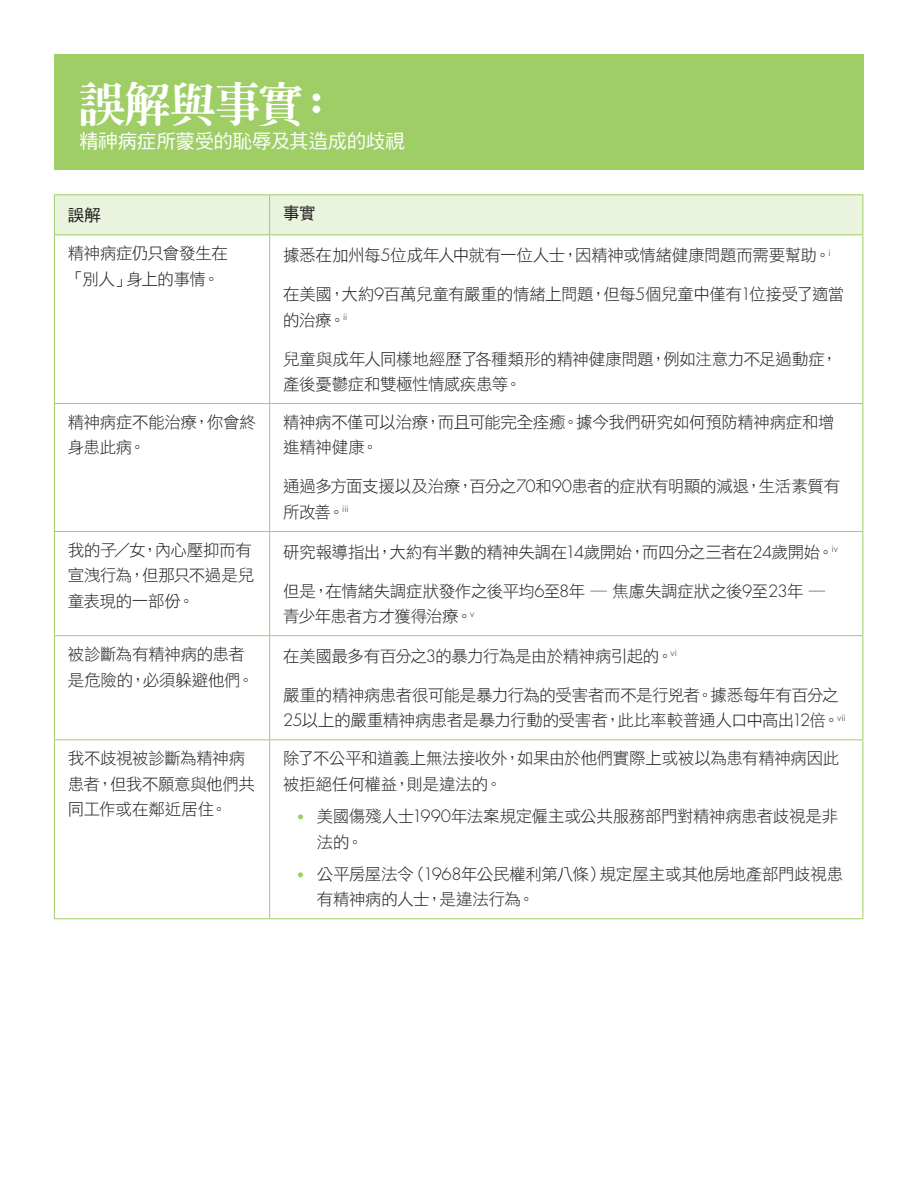
<style>
.page{position:relative;width:918px;height:1188px;background:#fff}
.page>*{position:absolute;margin:0;border:0;box-sizing:border-box;transform-origin:0 0}
.t1{font:800 46.5px "Han Wang Ming";letter-spacing:-.035em;color:#fff}
.t2{font:19.5px "DF Hei Std W5";letter-spacing:-.02em;color:#fff}
.copy_1{font:16.5px/25.5px "DF Hei Std W3";letter-spacing:-.025em;color:#231f20}
.bullet{font:16.5px/25.5px "DF Hei Std W3";letter-spacing:-.02em;color:#231f20}
.table_sub{font:16.5px "DF Hei Std W5";color:#231f20}
.s1{font-family:"Futura";font-weight:300}
.s2{font-family:"Futura";font-weight:300;font-size:13.5px;color:#9fce66}
</style>
<div class="page">
<div style="left:54px;top:54px;width:810px;height:116px;background:#9fce66"></div>
<div style="left:55px;top:195px;width:807px;height:39px;background:#e9f3dd"></div>
<hr style="left:54px;top:194px;width:216px;height:1px;background:#9fce66">
<hr style="left:54px;top:195px;width:1px;height:39px;background:#9fce66">
<hr style="left:270px;top:194px;width:593px;height:1px;background:#9fce66">
<hr style="left:269px;top:195px;width:1px;height:39px;background:#9fce66">
<hr style="left:862px;top:195px;width:1px;height:39px;background:#9fce66">
<hr style="left:54px;top:234px;width:216px;height:1px;background:#9fce66">
<hr style="left:54px;top:235px;width:1px;height:168px;background:#9fce66">
<hr style="left:270px;top:234px;width:593px;height:1px;background:#9fce66">
<hr style="left:269px;top:235px;width:1px;height:168px;background:#9fce66">
<hr style="left:862px;top:235px;width:1px;height:168px;background:#9fce66">
<hr style="left:54px;top:403px;width:216px;height:1px;background:#9fce66">
<hr style="left:54px;top:404px;width:1px;height:127px;background:#9fce66">
<hr style="left:270px;top:403px;width:593px;height:1px;background:#9fce66">
<hr style="left:269px;top:404px;width:1px;height:127px;background:#9fce66">
<hr style="left:862px;top:404px;width:1px;height:127px;background:#9fce66">
<hr style="left:54px;top:531px;width:216px;height:1px;background:#9fce66">
<hr style="left:54px;top:532px;width:1px;height:103px;background:#9fce66">
<hr style="left:270px;top:531px;width:593px;height:1px;background:#9fce66">
<hr style="left:269px;top:532px;width:1px;height:103px;background:#9fce66">
<hr style="left:862px;top:532px;width:1px;height:103px;background:#9fce66">
<hr style="left:54px;top:635px;width:216px;height:1px;background:#9fce66">
<hr style="left:54px;top:636px;width:1px;height:103px;background:#9fce66">
<hr style="left:270px;top:635px;width:593px;height:1px;background:#9fce66">
<hr style="left:269px;top:636px;width:1px;height:103px;background:#9fce66">
<hr style="left:862px;top:636px;width:1px;height:103px;background:#9fce66">
<hr style="left:54px;top:739px;width:216px;height:1px;background:#9fce66">
<hr style="left:54px;top:740px;width:1px;height:178px;background:#9fce66">
<hr style="left:270px;top:739px;width:593px;height:1px;background:#9fce66">
<hr style="left:269px;top:740px;width:1px;height:178px;background:#9fce66">
<hr style="left:862px;top:740px;width:1px;height:178px;background:#9fce66">
<hr style="left:54px;top:918px;width:216px;height:1px;background:#9fce66">
<hr style="left:270px;top:918px;width:593px;height:1px;background:#9fce66">
<p class="t1" style="left:79px;top:80px;width:262px">誤解與事實：</p>
<p class="t2" style="left:79px;top:131px;width:327px">精神病症所蒙受的恥辱及其造成的歧視</p>
<p class="table_sub" style="left:68px;top:206px;width:35px">誤解</p>
<p class="table_sub" style="left:283px;top:204px;width:34px">事實</p>
<p class="copy_1" style="left:68px;top:240px;width:162px">精神病症仍只會發生在「別人」身上的事情。</p>
<p class="copy_1" style="left:283px;top:242px;width:549px">據悉在加州每<span class="s1">5</span>位成年人中就有一位人士，因精神或情緒健康問題而需要幫助。<sup>i</sup></p>
<p class="copy_1" style="left:283px;top:281px;width:563px">在美國，大約<span class="s1">9</span>百萬兒童有嚴重的情緒上問題，但每<span class="s1">5</span>個兒童中僅有<span class="s1">1</span>位接受了適當的治療。<sup>ii</sup></p>
<p class="copy_1" style="left:283px;top:346px;width:556px">兒童與成年人同樣地經歷了各種類形的精神健康問題，例如注意力不足過動症，產後憂鬱症和雙極性情感疾患等。</p>
<p class="copy_1" style="left:68px;top:409px;width:190px">精神病症不能治療，你會終身患此病。</p>
<p class="copy_1" style="left:283px;top:409px;width:553px">精神病不僅可以治療，而且可能完全痊癒。據今我們研究如何預防精神病症和增進精神健康。</p>
<p class="copy_1" style="left:283px;top:474px;width:559px">通過多方面支援以及治療，百分之<span class="s1">70</span>和<span class="s1">90</span>患者的症狀有明顯的減退，生活素質有所改善。<sup>iii</sup></p>
<p class="copy_1" style="left:68px;top:537px;width:188px">我的子／女，內心壓抑而有宣洩行為，但那只不過是兒童表現的一部份。</p>
<p class="copy_1" style="left:283px;top:539px;width:556px">研究報導指出，大約有半數的精神失調在<span class="s1">14</span>歲開始，而四分之三者在<span class="s1">24</span>歲開始。<sup>iv</sup></p>
<p class="copy_1" style="left:283px;top:578px;width:544px">但是，在情緒失調症狀發作之後平均<span class="s1">6</span>至<span class="s1">8</span>年 ─ 焦慮失調症狀之後<span class="s1">9</span>至<span class="s1">23</span>年 ─青少年患者方才獲得治療。<sup>v</sup></p>
<p class="copy_1" style="left:68px;top:641px;width:188px">被診斷為有精神病的患者是危險的，必須躲避他們。</p>
<p class="copy_1" style="left:283px;top:643px;width:395px">在美國最多有百分之<span class="s1">3</span>的暴力行為是由於精神病引起的。<sup>vi</sup></p>
<p class="copy_1" style="left:283px;top:682px;width:564px">嚴重的精神病患者很可能是暴力行為的受害者而不是行兇者。據悉每年有百分之<br><span class="s1">25</span>以上的嚴重精神病患者是暴力行動的受害者，此比率較普通人口中高出<span class="s1">12</span>倍。<sup>vii</sup></p>
<p class="copy_1" style="left:68px;top:745px;width:189px">我不歧視被診斷為精神病患者，但我不願意與他們共同工作或在鄰近居住。</p>
<p class="copy_1" style="left:283px;top:745px;width:558px">除了不公平和道義上無法接收外，如果由於他們實際上或被以為患有精神病因此被拒絕任何權益，則是違法的。</p>
<p class="bullet" style="left:317px;top:803px;width:523px;text-indent:-20px"><span class="s2">•</span> 美國傷殘人士<span class="s1">1990</span>年法案規定僱主或公共服務部門對精神病患者歧視是非法的。</p>
<p class="bullet" style="left:317px;top:861px;width:528px;text-indent:-20px"><span class="s2">•</span> 公平房屋法令（<span class="s1">1968</span>年公民權利第八條）規定屋主或其他房地產部門歧視患有精神病的人士，是違法行為。</p>
</div>
